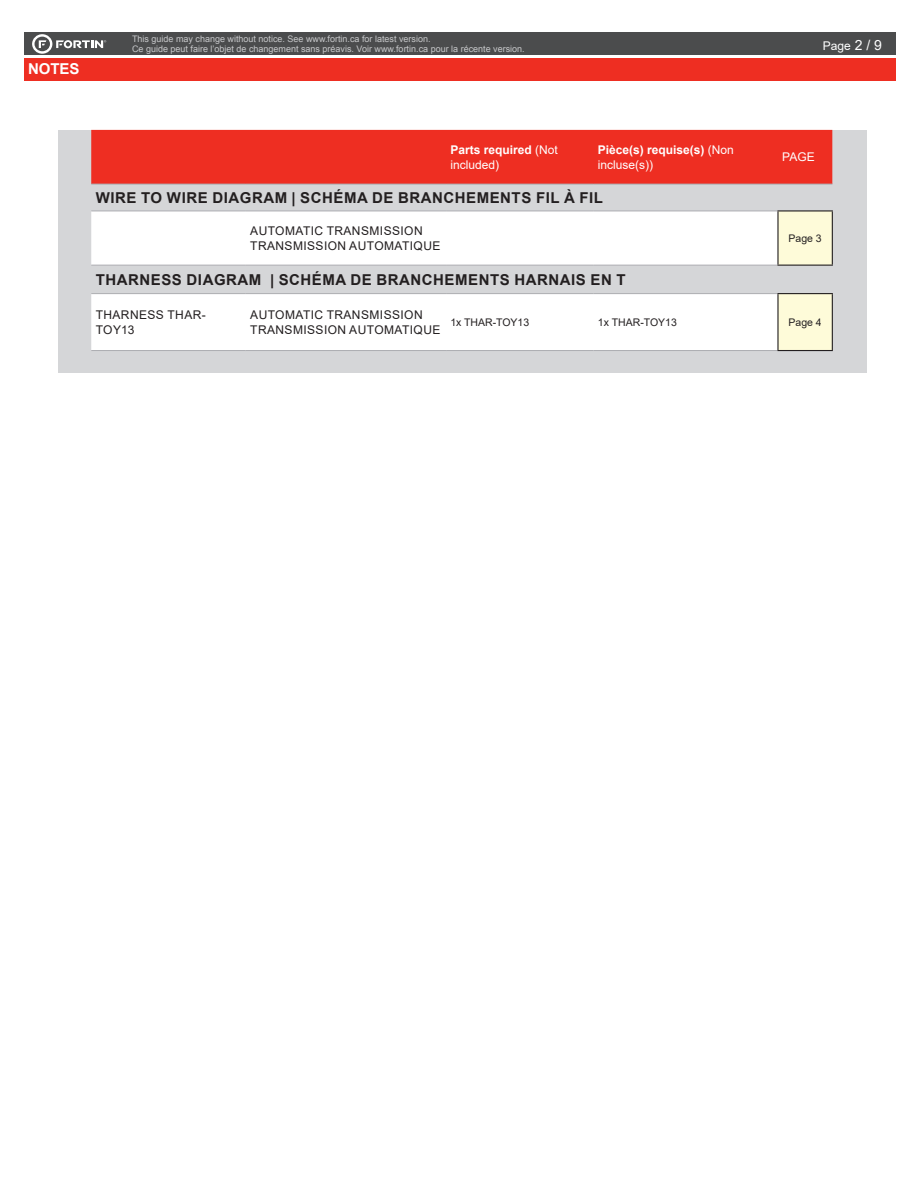
<style>
.page{position:relative;width:918px;height:1188px;background:#fff}
.page>*{position:absolute;margin:0;border:0;box-sizing:border-box;transform-origin:0 0}
.entretableau{font:700 15px "Arial";letter-spacing:.035em;color:#231f20}
.t1{font:700 15px "Arial";letter-spacing:-.005em;color:#fff}
.entretableau-2{font:12px/14.4px "Arial";letter-spacing:.035em;color:#231f20}
.entretableau-3{font:700 12px/14.4px "Arial";color:#fff}
.entretableau-4{font:12px "Arial";color:#fff}
.entretableau-5{font:10.5px "Arial";color:#231f20}
.t2{font:9px/9.8px "Arial";color:#c7c8ca}
.s1{font-size:13.95px}
.s2{font-weight:400}
</style>
<div class="page">
<div style="left:24px;top:33px;width:872px;height:22px;background:#4b4c4d"></div>
<div style="left:24px;top:58px;width:872px;height:23px;background:#ee2e22"></div>
<svg style="left:32px;top:34px;width:74px;height:20px"></svg>
<div style="left:58px;top:130px;width:808px;height:243px;background:#d5d6d8"></div>
<div style="left:91px;top:130px;width:741px;height:54px;background:#ee2e22"></div>
<svg style="left:91px;top:210px;width:686px;height:1px"></svg>
<svg style="left:91px;top:212px;width:686px;height:138px;fill:#fff"></svg>
<svg style="left:779px;top:212px;width:53px;height:138px"></svg>
<hr style="left:91px;top:184px;width:155px;height:1px;background:#acadb1">
<hr style="left:246px;top:184px;width:200px;height:1px;background:#acadb1">
<hr style="left:446px;top:184px;width:148px;height:1px;background:#acadb1">
<hr style="left:594px;top:184px;width:184px;height:1px;background:#acadb1">
<hr style="left:778px;top:184px;width:54px;height:1px;background:#acadb1">
<hr style="left:246px;top:211px;width:200px;height:1px;background:#acadb1">
<hr style="left:246px;top:265px;width:200px;height:1px;background:#acadb1">
<hr style="left:91px;top:293px;width:155px;height:1px;background:#acadb1">
<hr style="left:246px;top:293px;width:200px;height:1px;background:#acadb1">
<hr style="left:91px;top:350px;width:155px;height:1px;background:#acadb1">
<hr style="left:246px;top:350px;width:200px;height:1px;background:#acadb1">
<hr style="left:91px;top:211px;width:155px;height:1px;background:#acadb1">
<hr style="left:446px;top:211px;width:148px;height:1px;background:#acadb1">
<hr style="left:594px;top:211px;width:183px;height:1px;background:#acadb1">
<hr style="left:91px;top:265px;width:155px;height:1px;background:#acadb1">
<hr style="left:446px;top:265px;width:148px;height:1px;background:#acadb1">
<hr style="left:594px;top:265px;width:183px;height:1px;background:#acadb1">
<hr style="left:446px;top:293px;width:148px;height:1px;background:#acadb1">
<hr style="left:594px;top:293px;width:183px;height:1px;background:#acadb1">
<hr style="left:446px;top:350px;width:148px;height:1px;background:#acadb1">
<hr style="left:594px;top:350px;width:183px;height:1px;background:#acadb1">
<hr style="left:777px;top:210px;width:56px;height:2px;background:#231f20">
<hr style="left:777px;top:212px;width:2px;height:53px;background:#231f20">
<hr style="left:832px;top:212px;width:1px;height:53px;background:#231f20">
<hr style="left:777px;top:265px;width:56px;height:1px;background:#231f20">
<hr style="left:777px;top:294px;width:2px;height:56px;background:#231f20">
<hr style="left:777px;top:293px;width:56px;height:1px;background:#231f20">
<hr style="left:832px;top:294px;width:1px;height:56px;background:#231f20">
<hr style="left:777px;top:350px;width:56px;height:1px;background:#231f20">
<h1 class="t1" style="left:28px;top:58px;width:53px">NOTES</h1>
<p class="t2" style="left:132px;top:34px;width:394px">This guide may change without notice. See www.fortin.ca for latest version.<br>Ce guide peut faire l’objet de changement sans préavis. Voir www.fortin.ca pour la récente version.</p>
<h2 class="entretableau-4" style="left:823px;top:38px;width:61px">Page <span class="s1">2 / 9</span></h2>
<p class="entretableau-3" style="left:450px;top:143px;width:109px">Parts required <span class="s2">(Not included)</span></p>
<p class="entretableau-3" style="left:598px;top:143px;width:138px">Pièce(s) requise(s) <span class="s2">(Non incluse(s))</span></p>
<p class="entretableau-4" style="left:782px;top:149px;width:34px">PAGE</p>
<p class="entretableau" style="left:96px;top:187px;width:509px">WIRE TO WIRE DIAGRAM | SCHÉMA DE BRANCHEMENTS FIL À FIL</p>
<p class="entretableau-2" style="left:250px;top:224px;width:174px">AUTOMATIC TRANSMISSION</p>
<p class="entretableau-2" style="left:250px;top:238px;width:192px">TRANSMISSION AUTOMATIQUE</p>
<p class="entretableau-5" style="left:789px;top:231px;width:35px">Page 3</p>
<p class="entretableau" style="left:96px;top:269px;width:532px">THARNESS DIAGRAM | SCHÉMA DE BRANCHEMENTS HARNAIS EN T</p>
<p class="entretableau-2" style="left:96px;top:308px;width:111px">THARNESS THAR-<br>TOY13</p>
<p class="entretableau-2" style="left:250px;top:308px;width:174px">AUTOMATIC TRANSMISSION</p>
<p class="entretableau-5" style="left:450px;top:315px;width:80px">1x THAR-TOY13</p>
<p class="entretableau-5" style="left:598px;top:315px;width:80px">1x THAR-TOY13</p>
<p class="entretableau-5" style="left:789px;top:315px;width:35px">Page 4</p>
<p class="entretableau-2" style="left:250px;top:322px;width:192px">TRANSMISSION AUTOMATIQUE</p>
</div>
